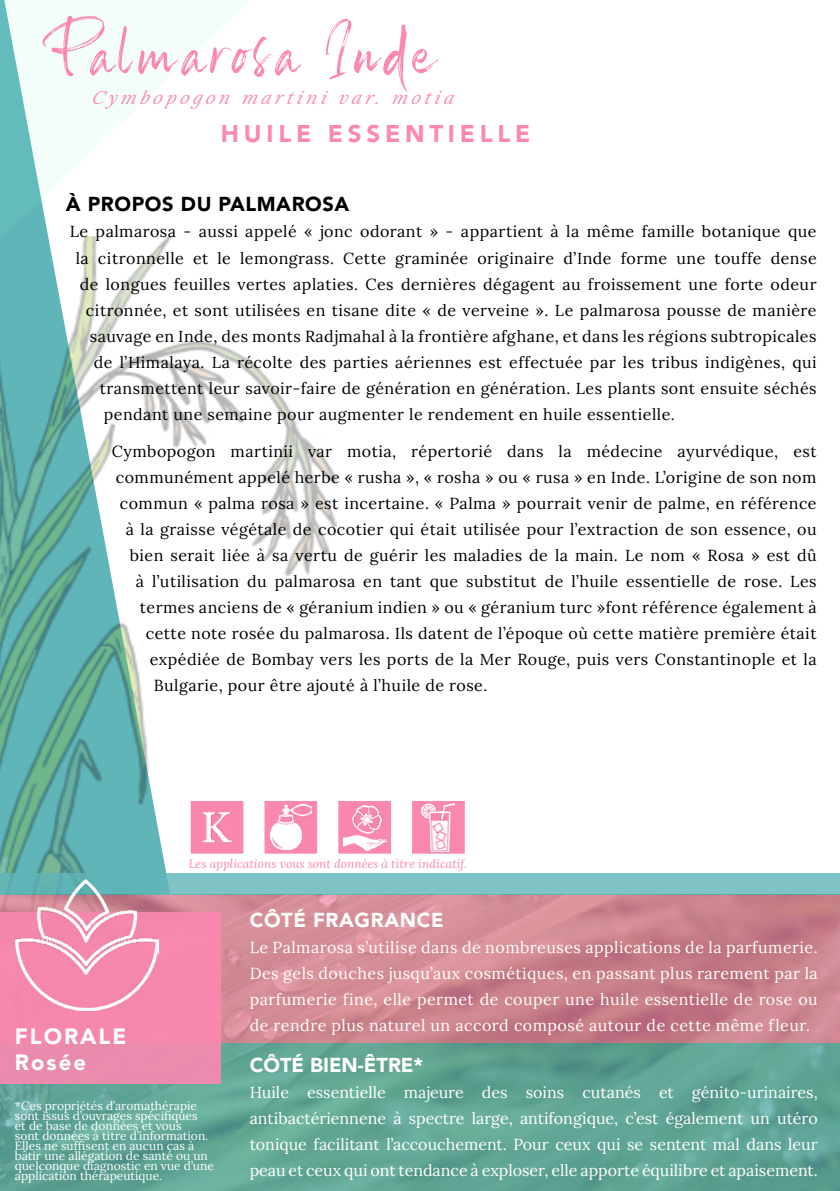
<style>
.page{position:relative;width:840px;height:1191px;background:#fff}
.page>*{position:absolute;margin:0;border:0;box-sizing:border-box;transform-origin:0 0}
.Produit_Titre_FP{font:80px "Sail Royal Manuscrit";letter-spacing:.04em;color:#fb88b1}
.Type_extrait_Titre_F{font:900 24px "Avenir";letter-spacing:.2em;color:#fb88b1}
.FO_SFO{font:900 22px "Avenir";letter-spacing:.09em;color:#fff}
.TItres_textes_fiches{font:900 20px "Avenir";letter-spacing:.03em;color:#000}
.TItres_textes_fiches-2{font:900 20px "Avenir";color:#fff}
.TItres_textes_fiches-3{font:900 20px "Avenir";letter-spacing:.03em;color:#fff}
.Nom_botanique_Titre{font:italic 18px "Lora";color:#fb88b1}
.Texte_fiches_produit{font:16px "Lora";letter-spacing:.03em;color:#000}
.Texte_fiches_produit-2{font:16px/26px "Lora";letter-spacing:.02em;color:#fff;text-align:justify}
.t1{font:12px/10px "Lora";color:#fff}
.t2{font:italic 12px "Lora";color:#fb88b1}
</style>
<div class="page">
<img style="left:0;top:501px;width:338px;height:373px">
<svg style="left:0;top:874px;width:839px;height:21px;background:#7bc0c4"></svg>
<svg style="left:0;top:895px;width:839px;height:147px;background:#cd858f"></svg>
<img style="left:192px;top:802px;width:50px;height:50px">
<div style="left:189px;top:799px;width:56px;height:56px;border:2px solid #fff"></div>
<svg style="left:0;top:0;width:337px;height:501px"></svg>
<div style="left:411px;top:800px;width:54px;height:54px;background:#fb88b1"></div>
<img style="left:421px;top:803px;width:33px;height:48px">
<div style="left:410px;top:799px;width:56px;height:56px;border:2px solid #fff"></div>
<svg style="left:0;top:1042px;width:839px;height:149px;background:#60a494"></svg>
<div style="left:0;top:912px;width:221px;height:171px;background:#fb88b1"></div>
<img style="left:15px;top:879px;width:144px;height:131px">
<div style="left:337px;top:800px;width:55px;height:54px;background:#fb88b1"></div>
<img style="left:343px;top:805px;width:43px;height:45px">
<div style="left:336px;top:799px;width:57px;height:56px;border:2px solid #fff"></div>
<div style="left:263px;top:800px;width:55px;height:54px;background:#fb88b1"></div>
<img style="left:270px;top:804px;width:41px;height:46px">
<div style="left:262px;top:799px;width:57px;height:56px;border:2px solid #fff"></div>
<p class="Produit_Titre_FP" style="left:54px;top:7px;width:382px">Palmarosa Inde</p>
<p class="Nom_botanique_Titre" style="left:91px;top:85px;width:371px">Cy mbopogon martini var. motia</p>
<p class="Type_extrait_Titre_F" style="left:221px;top:119px;width:311px">HUILE ESSENTIELLE</p>
<p class="TItres_textes_fiches" style="left:66px;top:192px;width:285px">À PROPOS DU PALMAROSA</p>
<p class="Texte_fiches_produit" style="left:70px;top:220px;width:747px">Le palmarosa - aussi appelé « jonc odorant » - appartient à la même famille botanique que</p>
<p class="Texte_fiches_produit" style="left:76px;top:246px;width:742px">la citronnelle et le lemongrass. Cette graminée originaire d’Inde forme une touffe dense</p>
<p class="Texte_fiches_produit" style="left:80px;top:272px;width:738px">de longues feuilles vertes aplaties. Ces dernières dégagent au froissement une forte odeur</p>
<p class="Texte_fiches_produit" style="left:86px;top:298px;width:731px">citronnée, et sont utilisées en tisane dite « de verveine ». Le palmarosa pousse de manière</p>
<p class="Texte_fiches_produit" style="left:90px;top:324px;width:727px">sauvage en Inde, des monts Radjmahal à la frontière afghane, et dans les régions subtropicales</p>
<p class="Texte_fiches_produit" style="left:94px;top:350px;width:723px">de l’Himalaya. La récolte des parties aériennes est effectuée par les tribus indigènes, qui</p>
<p class="Texte_fiches_produit" style="left:100px;top:376px;width:718px">transmettent leur savoir-faire de génération en génération. Les plants sont ensuite séchés</p>
<p class="Texte_fiches_produit" style="left:104px;top:402px;width:572px">pendant une semaine pour augmenter le rendement en huile essentielle.</p>
<p class="Texte_fiches_produit" style="left:112px;top:439px;width:706px">Cymbopogon martinii var motia, répertorié dans la médecine ayurvédique, est</p>
<p class="Texte_fiches_produit" style="left:116px;top:465px;width:701px">communément appelé herbe « rusha », « rosha » ou « rusa » en Inde. L’origine de son nom</p>
<p class="Texte_fiches_produit" style="left:120px;top:491px;width:698px">commun « palma rosa » est incertaine. « Palma » pourrait venir de palme, en référence</p>
<p class="Texte_fiches_produit" style="left:126px;top:517px;width:692px">à la graisse végétale de cocotier qui était utilisée pour l’extraction de son essence, ou</p>
<p class="Texte_fiches_produit" style="left:130px;top:543px;width:688px">bien serait liée à sa vertu de guérir les maladies de la main. Le nom « Rosa » est dû</p>
<p class="Texte_fiches_produit" style="left:136px;top:569px;width:681px">à l’utilisation du palmarosa en tant que substitut de l’huile essentielle de rose. Les</p>
<p class="Texte_fiches_produit" style="left:140px;top:595px;width:678px">termes anciens de « géranium indien » ou « géranium turc »font référence également à</p>
<p class="Texte_fiches_produit" style="left:146px;top:621px;width:672px">cette note rosée du palmarosa. Ils datent de l’époque où cette matière première était</p>
<p class="Texte_fiches_produit" style="left:150px;top:647px;width:668px">expédiée de Bombay vers les ports de la Mer Rouge, puis vers Constantinople et la</p>
<p class="Texte_fiches_produit" style="left:154px;top:673px;width:335px">Bulgarie, pour être ajouté à l’huile de rose.</p>
<p class="t2" style="left:189px;top:856px;width:279px">Les applications vous sont données à titre indicatif.</p>
<p class="FO_SFO" style="left:15px;top:1022px;width:113px">FLORALE</p>
<p class="FO_SFO" style="left:15px;top:1048px;width:73px">Rosée</p>
<p class="t1" style="left:15px;top:1099px;width:200px">*Ces propriétés d’aromathérapie sont issus d’ouvrages spécifiques<br>et de base de données et vous<br>sont données à titre d’information.<br>Elles ne suffisent en aucun cas à bâtir une allégation de santé ou un quelconque diagnostic en vue d’une application thérapeutique.</p>
<p class="TItres_textes_fiches-3" style="left:249px;top:908px;width:195px">CÔTÉ FRAGRANCE</p>
<p class="Texte_fiches_produit-2" style="left:249px;top:933px;width:569px">Le Palmarosa s’utilise dans de nombreuses applications de la parfumerie.<br>Des gels douches jusqu’aux cosmétiques, en passant plus rarement par la parfumerie fine, elle permet de couper une huile essentielle de rose ou de rendre plus naturel un accord composé autour de cette même fleur.</p>
<p class="TItres_textes_fiches-2" style="left:249px;top:1053px;width:175px">CÔTÉ BIEN-ÊTRE*</p>
<p class="Texte_fiches_produit-2" style="left:249px;top:1078px;width:569px">Huile essentielle majeure des soins cutanés et génito-urinaires, antibactériennene à spectre large, antifongique, c’est également un utéro tonique facilitant l’accouchement. Pour ceux qui se sentent mal dans leur peau et ceux qui ont tendance à exploser, elle apporte équilibre et apaisement.</p>
</div>
